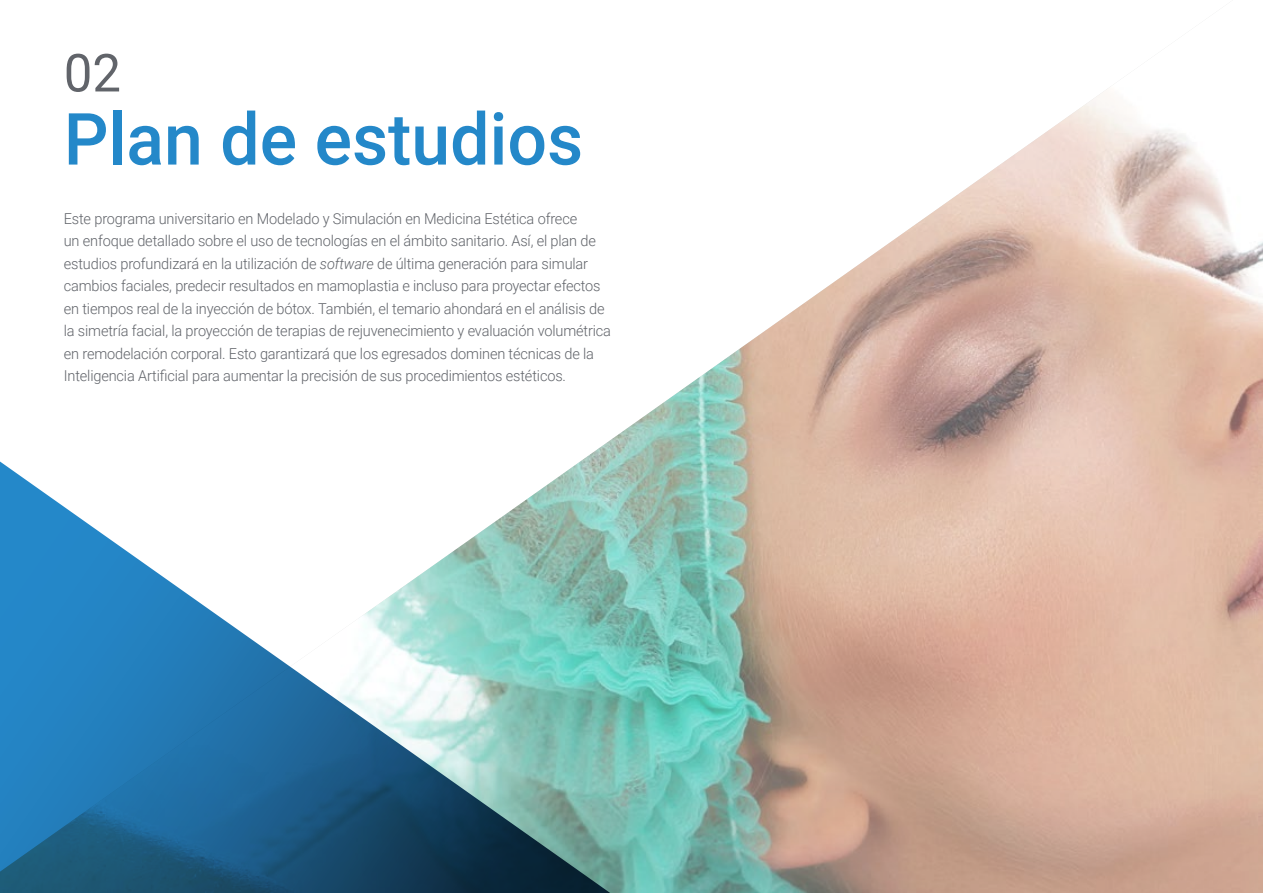
<style>
.page{position:relative;width:1263px;height:893px;background:#fff}
.page>*{position:absolute;margin:0;border:0;box-sizing:border-box;transform-origin:0 0}
.t1{font:500 72px "Roboto";color:#2488c9}
.t2{font:52.5px "Roboto";color:#61646a}
.t3{font:300 15px/22.5px "Roboto";letter-spacing:-.01em;color:#61646a}
.s1{font-style:italic}
</style>
<div class="page">
<img style="left:602px;top:87px;width:661px;height:806px">
<svg style="left:0;top:446px;width:640px;height:447px"></svg>
<h2 class="t2" style="left:64px;top:36px;width:59px">02</h2>
<h1 class="t1" style="left:64px;top:89px;width:521px">Plan de estudios</h1>
<p class="t3" style="left:64px;top:207px;width:549px">Este programa universitario en Modelado y Simulación en Medicina Estética ofrece<br>un enfoque detallado sobre el uso de tecnologías en el ámbito sanitario. Así, el plan de estudios profundizará en la utilización de <span class="s1">software</span> de última generación para simular cambios faciales, predecir resultados en mamoplastia e incluso para proyectar efectos en tiempos real de la inyección de bótox. También, el temario ahondará en el análisis de la simetría facial, la proyección de terapias de rejuvenecimiento y evaluación volumétrica en remodelación corporal. Esto garantizará que los egresados dominen técnicas de la Inteligencia Artificial para aumentar la precisión de sus procedimientos estéticos.</p>
</div>
